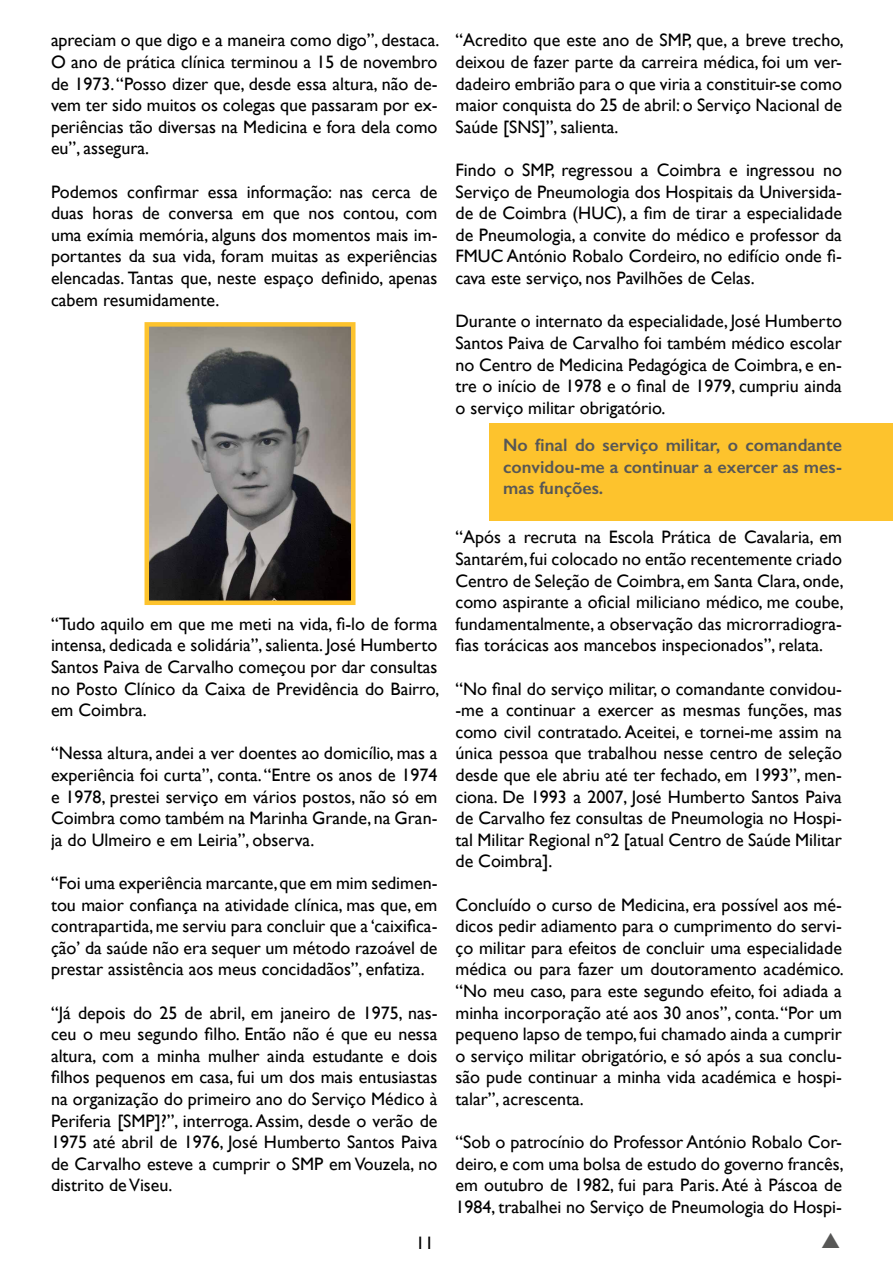
<style>
.page{position:relative;width:893px;height:1263px;background:#fff}
.page>*{position:absolute;margin:0;border:0;box-sizing:border-box;transform-origin:0 0}
.t1{font:18px/21.6px "Gill Sans";color:#000;text-align:justify}
.t2{font:600 18px/21.6px "Gill Sans";color:#575756;text-align:justify}
.t3{font:18px "Gill Sans";color:#000}
</style>
<div class="page">
<img style="left:150px;top:327px;width:200px;height:273px">
<div style="left:145px;top:322px;width:210px;height:283px;border:4px solid #fdc32d"></div>
<div style="left:489px;top:423px;width:404px;height:98px;background:#fdc32d"></div>
<p class="t1" style="left:51px;top:29px;width:390px">apreciam o que digo e a maneira como digo”, destaca.<br>O ano de prática clínica terminou a 15 de novembro de 1973. “Posso dizer que, desde essa altura, não de&shy;vem ter sido muitos os colegas que passaram por ex&shy;periências tão diversas na Medicina e fora dela como eu”, assegura.</p>
<p class="t1" style="left:51px;top:181px;width:388px">Podemos confirmar essa informação: nas cerca de duas horas de conversa em que nos contou, com uma exímia memória, alguns dos momentos mais im&shy;portantes da sua vida, foram muitas as experiências elencadas. Tantas que, neste espaço definido, apenas cabem resumidamente.</p>
<p class="t1" style="left:51px;top:613px;width:390px">“Tudo aquilo em que me meti na vida, fi-lo de forma intensa, dedicada e solidária”, salienta. José Humberto Santos Paiva de Carvalho começou por dar consultas no Posto Clínico da Caixa de Previdência do Bairro, em Coimbra.</p>
<p class="t1" style="left:51px;top:742px;width:388px">“Nessa altura, andei a ver doentes ao domicílio, mas a experiência foi curta”, conta. “Entre os anos de 1974 e 1978, prestei serviço em vários postos, não só em Coimbra como também na Marinha Grande, na Gran&shy;ja do Ulmeiro e em Leiria”, observa.</p>
<p class="t1" style="left:51px;top:872px;width:388px">“Foi uma experiência marcante, que em mim sedimen&shy;tou maior confiança na atividade clínica, mas que, em contrapartida, me serviu para concluir que a ‘caixifica&shy;ção’ da saúde não era sequer um método razoável de prestar assistência aos meus concidadãos”, enfatiza.</p>
<p class="t1" style="left:51px;top:1001px;width:388px">“Já depois do 25 de abril, em janeiro de 1975, nas&shy;ceu o meu segundo filho. Então não é que eu nessa altura, com a minha mulher ainda estudante e dois filhos pequenos em casa, fui um dos mais entusiastas na organização do primeiro ano do Serviço Médico à Periferia [SMP]?”, interroga. Assim, desde o verão de 1975 até abril de 1976, José Humberto Santos Paiva de Carvalho esteve a cumprir o SMP em Vouzela, no distrito de Viseu.</p>
<p class="t3" style="left:416px;top:1232px;width:19px">11</p>
<p class="t1" style="left:455px;top:29px;width:390px">“Acredito que este ano de SMP, que, a breve trecho, deixou de fazer parte da carreira médica, foi um ver&shy;dadeiro embrião para o que viria a constituir-se como maior conquista do 25 de abril: o Serviço Nacional de Saúde [SNS]”, salienta.</p>
<p class="t1" style="left:455px;top:159px;width:388px">Findo o SMP, regressou a Coimbra e ingressou no Serviço de Pneumologia dos Hospitais da Universida&shy;de de Coimbra (HUC), a fim de tirar a especialidade de Pneumologia, a convite do médico e professor da FMUC António Robalo Cordeiro, no edifício onde fi&shy;cava este serviço, nos Pavilhões de Celas.</p>
<p class="t1" style="left:455px;top:310px;width:388px">Durante o internato da especialidade, José Humberto Santos Paiva de Carvalho foi também médico escolar no Centro de Medicina Pedagógica de Coimbra, e en&shy;tre o início de 1978 e o final de 1979, cumpriu ainda o serviço militar obrigatório.</p>
<p class="t2" style="left:503px;top:434px;width:340px">No final do serviço militar, o comandante convidou-me a continuar a exercer as mes&shy;mas funções.</p>
<p class="t1" style="left:455px;top:526px;width:390px">“Após a recruta na Escola Prática de Cavalaria, em Santarém, fui colocado no então recentemente criado Centro de Seleção de Coimbra, em Santa Clara, onde, como aspirante a oficial miliciano médico, me coube, fundamentalmente, a observação das microrradiogra&shy;fias torácicas aos mancebos inspecionados”, relata.</p>
<p class="t1" style="left:455px;top:677px;width:388px">“No final do serviço militar, o comandante convidou--me a continuar a exercer as mesmas funções, mas como civil contratado. Aceitei, e tornei-me assim na única pessoa que trabalhou nesse centro de seleção desde que ele abriu até ter fechado, em 1993”, men&shy;ciona. De 1993 a 2007, José Humberto Santos Paiva de Carvalho fez consultas de Pneumologia no Hospi&shy;tal Militar Regional nº2 [atual Centro de Saúde Militar de Coimbra].</p>
<p class="t1" style="left:455px;top:893px;width:390px">Concluído o curso de Medicina, era possível aos mé&shy;dicos pedir adiamento para o cumprimento do servi&shy;ço militar para efeitos de concluir uma especialidade médica ou para fazer um doutoramento académico. “No meu caso, para este segundo efeito, foi adiada a minha incorporação até aos 30 anos”, conta. “Por um pequeno lapso de tempo, fui chamado ainda a cumprir o serviço militar obrigatório, e só após a sua conclu&shy;são pude continuar a minha vida académica e hospi&shy;talar”, acrescenta.</p>
<p class="t1" style="left:455px;top:1131px;width:390px">“Sob o patrocínio do Professor António Robalo Cor&shy;deiro, e com uma bolsa de estudo do governo francês, em outubro de 1982, fui para Paris. Até à Páscoa de 1984, trabalhei no Serviço de Pneumologia do Hospi-</p>
</div>
